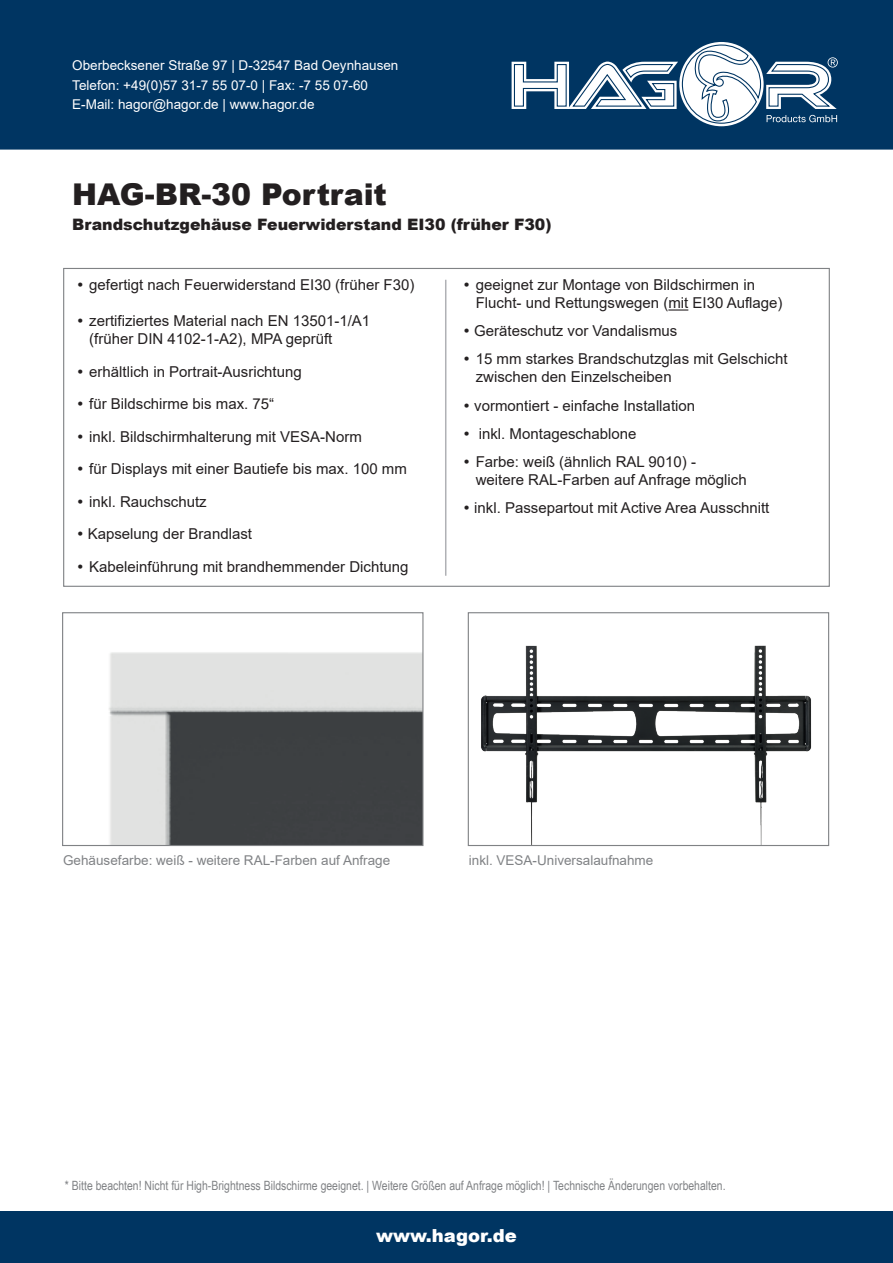
<style>
.page{position:relative;width:893px;height:1263px;background:#fff}
.page>*{position:absolute;margin:0;border:0;box-sizing:border-box;transform-origin:0 0}
.t1{font:900 30px "Arial";color:#231f20}
.t2{font:900 18px "Arial";color:#fff}
.t3{font:900 15.75px "Arial";color:#231f20}
.t4{font:15px/32.5px "Arial";color:#231f20}
.t5{font:13.5px/19.5px "Arial";color:#fff}
.t6{font:13.5px "Arial";color:#808285}
.t7{font:12.75px "Arial Narrow";color:#808285}
</style>
<div class="page">
<div style="left:0;top:1212px;width:893px;height:51px;background:#003562"></div>
<div style="left:0;top:0;width:893px;height:150px;background:#003562"></div>
<svg style="left:483px;top:39px;width:376px;height:92px"></svg>
<hr style="left:668px;top:309px;width:20px;height:2px;background:#231f20">
<hr style="left:445px;top:280px;width:1px;height:296px;background:#b0b1b5">
<img style="left:109px;top:652px;width:312px;height:192px">
<div style="left:62px;top:612px;width:361px;height:234px;border:1px solid #808285"></div>
<img style="left:481px;top:645px;width:331px;height:199px">
<div style="left:468px;top:612px;width:361px;height:234px;border:1px solid #808285"></div>
<p class="t5" style="left:72px;top:56px;width:328px">Oberbecksener Straße 97 | D-32547 Bad Oeynhausen<br>Telefon: +49(0)57 31-7 55 07-0 | Fax: -7 55 07-60<br>E-Mail: hagor@hagor.de | www.hagor.de</p>
<h1 class="t1" style="left:72px;top:172px;width:316px">HAG-BR-30 Portrait</h1>
<p class="t3" style="left:72px;top:213px;width:481px">Brandschutzgehäuse Feuerwiderstand EI30 (früher F30)</p>
<p class="t4" style="left:89px;top:269px;width:327px">gefertigt nach Feuerwiderstand EI30 (früher F30)</p>
<p class="t4" style="left:89px;top:312px;width:282px;line-height:18px">zertifiziertes Material nach EN 13501-1/A1 (früher DIN 4102-1-A2), MPA geprüft</p>
<p class="t4" style="left:88px;top:355px;width:322px">erhältlich in Portrait-Ausrichtung<br>für Bildschirme bis max. 75“<br>inkl. Bildschirmhalterung mit VESA-Norm<br>für Displays mit einer Bautiefe bis max. 100 mm inkl. Rauchschutz<br>Kapselung der Brandlast<br>Kabeleinführung mit brandhemmender Dichtung</p>
<p class="t4" style="left:476px;top:276px;width:308px;line-height:18px">geeignet zur Montage von Bildschirmen in<br>Flucht- und Rettungswegen (mit EI30 Auflage)</p>
<p class="t4" style="left:474px;top:317px;width:315px;line-height:28px">Geräteschutz vor Vandalismus<br>15 mm starkes Brandschutzglas mit Gelschicht</p>
<p class="t4" style="left:476px;top:361px;width:197px">zwischen den Einzelscheiben</p>
<p class="t4" style="left:474px;top:389px;width:222px">vormontiert - einfache Installation</p>
<p class="t4" style="left:479px;top:417px;width:159px">inkl. Montageschablone</p>
<p class="t4" style="left:476px;top:445px;width:222px">Farbe: weiß (ähnlich RAL 9010) -</p>
<p class="t4" style="left:474px;top:465px;width:297px;line-height:28px">weitere RAL-Farben auf Anfrage möglich inkl. Passepartout mit Active Area Ausschnitt</p>
<p class="t6" style="left:63px;top:851px;width:329px">Gehäusefarbe: weiß - weitere RAL-Farben auf Anfrage</p>
<p class="t6" style="left:469px;top:851px;width:186px">inkl. VESA-Universalaufnahme</p>
<p class="t7" style="left:65px;top:1176px;width:662px">* Bitte beachten! Nicht für High-Brightness Bildschirme geeignet. | Weitere Größen auf Anfrage möglich! | Technische Änderungen vorbehalten.</p>
<p class="t2" style="left:376px;top:1222px;width:142px">www.hagor.de</p>
</div>
